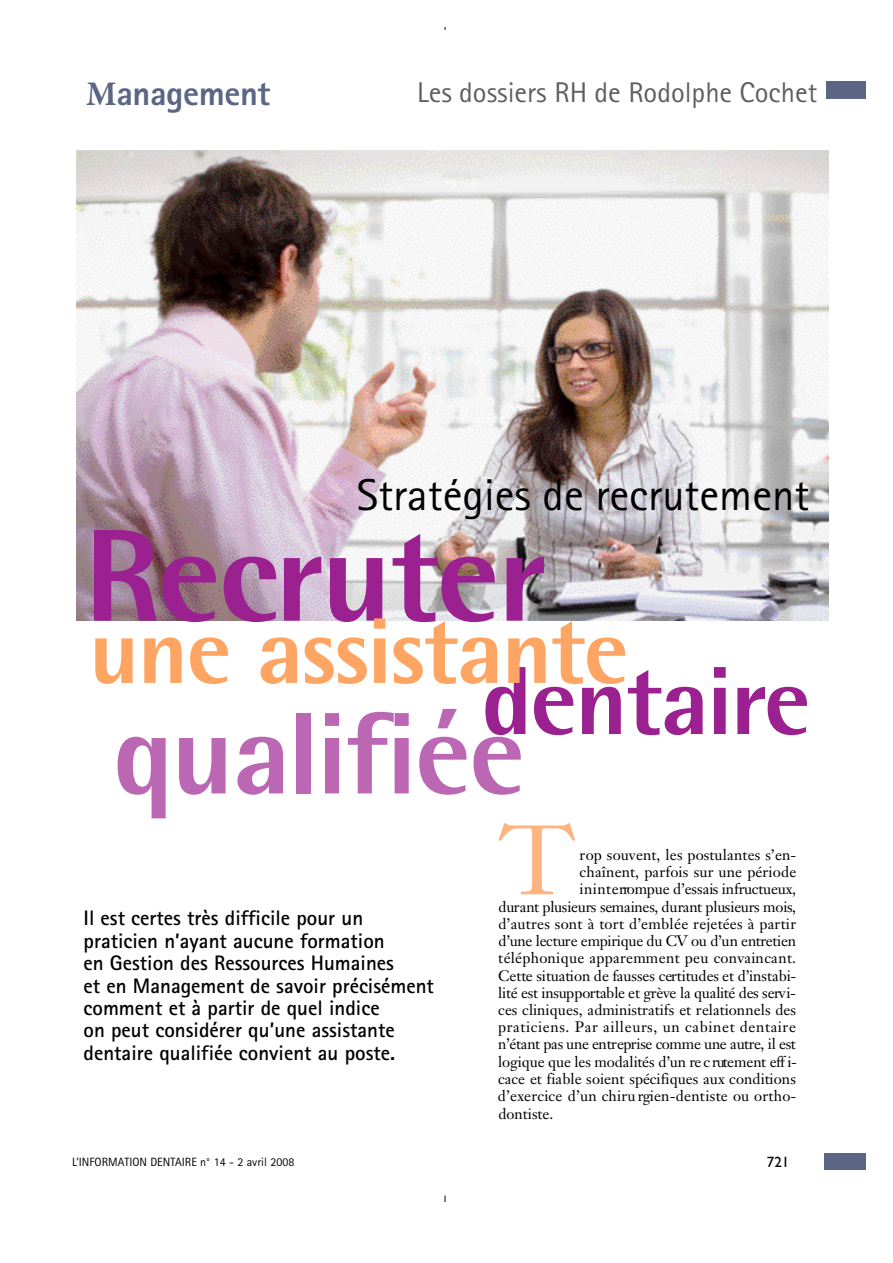
<style>
.page{position:relative;width:893px;height:1263px;background:#fff}
.page>*{position:absolute;margin:0;border:0;box-sizing:border-box;transform-origin:0 0}
.t1{font:800 131.4px "Rotis Semi Sans";color:#9b2190}
.t2{font:800 116.4px "Rotis Semi Sans";letter-spacing:-.015em;color:#bb67b3}
.t3{font:800 97.05px "Rotis Semi Sans";color:#9b2190}
.t4{font:96.9px "Janson Text";color:#ffb37e}
.t5{font:800 93.45px "Rotis Semi Sans";letter-spacing:-.015em;color:#ffa564}
.t6{font:44.55px "Rotis Sans Serif";color:#000}
.t7{font:800 34.5px "Rotis Sans Serif";color:#5b6584}
.t8{font:28.5px "Rotis Sans Serif";color:#5e5e5e}
.t9{font:700 21px/22.5px "Rotis Sans Serif";color:#000}
.t10{font:15px "Janson Text";color:#000}
.t11{font:15px "Janson Text";letter-spacing:-.02em;color:#000}
.t12{font:15px "Janson Text";letter-spacing:-.03em;color:#000}
.t13{font:15px "Janson Text";letter-spacing:.04em;color:#000}
.t14{font:15px "Gill Sans";color:#000}
.t15{font:12px "Rotis Sans Serif";color:#000}
.s1{font-family:"Minion Pro";font-weight:700}
</style>
<div class="page">
<img style="left:76px;top:151px;width:752px;height:470px">
<div style="left:826px;top:81px;width:39px;height:18px;background:#5b6584"></div>
<div style="left:824px;top:1153px;width:41px;height:17px;background:#5b6584"></div>
<svg style="left:444px;top:1195px;width:2px;height:6px"></svg>
<h3 class="t7" style="left:86px;top:82px;width:186px"><span class="s1">M</span> a n a g e m e n t</h3>
<h3 class="t8" style="left:417px;top:83px;width:401px">Les dossiers RH de Rodolphe Cochet</h3>
<h3 class="t6" style="left:357px;top:480px;width:454px">Stratégies de recrutement</h3>
<h1 class="t1" style="left:84px;top:530px;width:463px">R e cru te r</h1>
<h3 class="t5" style="left:89px;top:618px;width:541px">une assistante</h3>
<h3 class="t3" style="left:481px;top:667px;width:330px">d e n ta ire</h3>
<h2 class="t2" style="left:113px;top:713px;width:413px">q u a lifié e</h2>
<p class="t9" style="left:84px;top:909px;width:352px">Il est certes très difficile pour un praticien n’ayant aucune formation<br>en Gestion des Ressources Humaines<br>et en Management de savoir précisément comment et à partir de quel indice<br>on peut considérer qu’une assistante dentaire qualifiée convient au poste.</p>
<h3 class="t4" style="left:499px;top:821px;width:77px">T</h3>
<p class="t10" style="left:579px;top:848px;width:218px">rop souvent, les postulantes s’en-</p>
<p class="t10" style="left:579px;top:866px;width:218px">chaînent, parfois sur une période</p>
<p class="t10" style="left:579px;top:883px;width:218px">in in t e rrompue d’essais infru c tu e u x ,</p>
<p class="t11" style="left:498px;top:900px;width:299px">durant plusieurs semaines, durant plusieurs mois,</p>
<p class="t10" style="left:498px;top:917px;width:299px">d ’a u tres sont à tort d’emblée rejetées à partir</p>
<p class="t11" style="left:498px;top:935px;width:299px">d’une lecture empirique du CV ou d’un entre tie n</p>
<p class="t10" style="left:498px;top:952px;width:299px">téléphonique apparemment peu convaincant.</p>
<p class="t10" style="left:498px;top:969px;width:299px">Cette situation de fausses certitudes et d’instabi-</p>
<p class="t11" style="left:498px;top:987px;width:299px">lité est insupportable et grève la qualité des serv i-</p>
<p class="t10" style="left:498px;top:1003px;width:299px">ces cliniques, administratifs et relationnels des</p>
<p class="t13" style="left:498px;top:1021px;width:299px">praticiens. Par ailleurs, un cabinet dentaire</p>
<p class="t12" style="left:498px;top:1038px;width:299px">n’étant pas une entreprise comme une autre, il est</p>
<p class="t10" style="left:498px;top:1055px;width:300px">logique que les modalités d’un re c rutement eff i-</p>
<p class="t10" style="left:498px;top:1073px;width:299px">cace et fiable soient spécifiques aux conditions</p>
<p class="t10" style="left:498px;top:1090px;width:300px">d ’e x e rcice d’un chiru rgien-dentiste ou orth o-</p>
<p class="t10" style="left:498px;top:1107px;width:56px">dontiste.</p>
<p class="t15" style="left:72px;top:1157px;width:224px">L’INFORMATION DENTAIRE n° 14 - 2 avril 2008</p>
<p class="t14" style="left:766px;top:1157px;width:24px">721</p>
</div>
